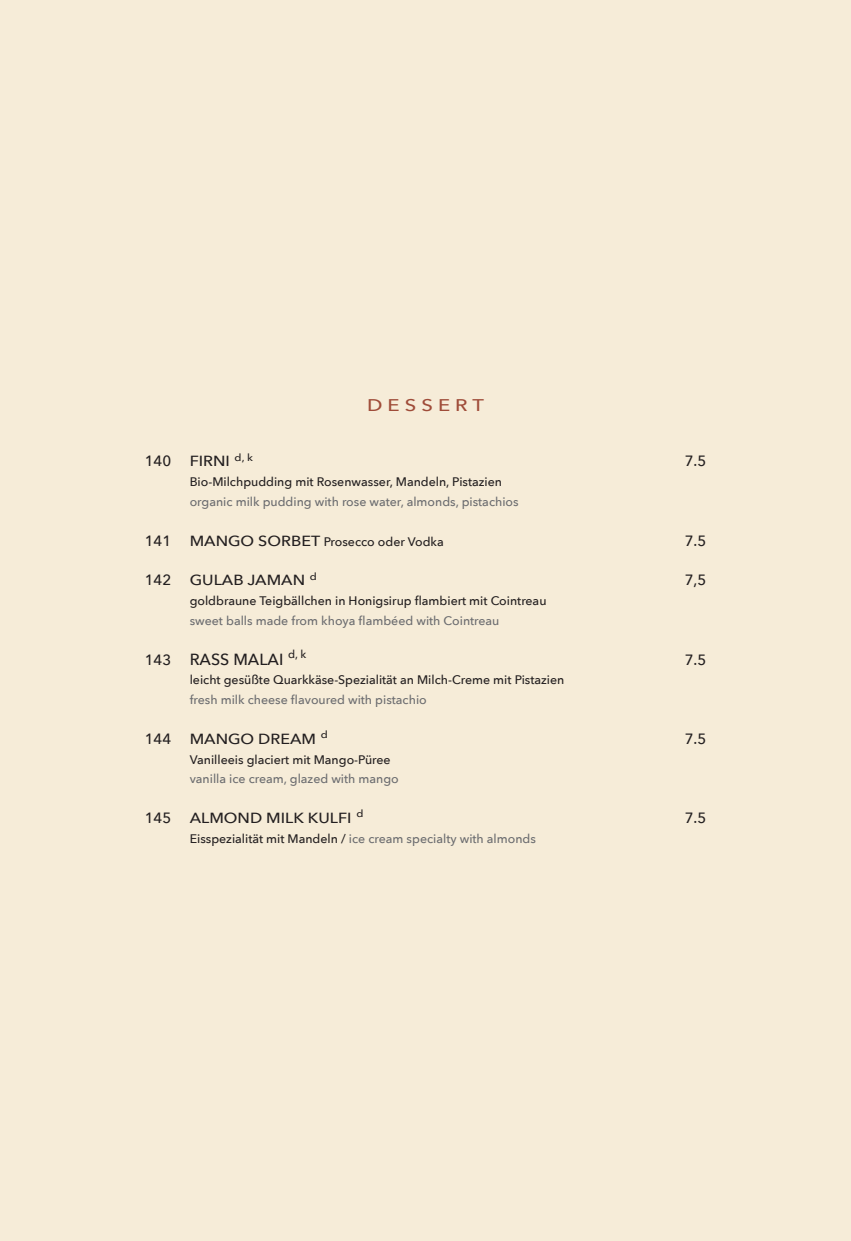
<style>
.page{position:relative;width:851px;height:1241px;background:#fff}
.page>*{position:absolute;margin:0;border:0;box-sizing:border-box;transform-origin:0 0}
.t1{font:500 16.88px "Avenir Next";color:#9f4c39;scale:1.2 1}
.t2{font:500 16.12px "Avenir Next";color:#231f20}
.t3{font:500 14.88px "Avenir Next";color:#231f20}
.t4{font:500 14.62px "Avenir Next";color:#231f20;scale:1.1 1}
.t5{font:500 12.38px/19.8px "Avenir Next";color:#231f20}
.t6{font:500 12.38px "Avenir Next";color:#6c6d70}
.s1{font-size:14.88px}
.s2{font-size:14.62px}
.s3{color:#6c6d70}
.s4{color:#231f20}
</style>
<div class="page">
<div style="left:0;top:0;width:850px;height:1240px;background:#f6ecd8"></div>
<p class="t1" style="left:367px;top:390px;width:99px">D E S S E R T</p>
<p class="t4" style="left:145px;top:449px;width:100px"><span class="s1">140</span> FIRNI <sup>d,</sup> <sup>k</sup></p>
<p class="t3" style="left:684px;top:448px;width:23px">7.5</p>
<p class="t5" style="left:190px;top:471px;width:314px">Bio-Milchpudding mit Rosenwasser, Mandeln, Pistazien</p>
<p class="t6" style="left:190px;top:491px;width:330px">organic milk pudding with rose water, almonds, pistachios</p>
<p class="t5" style="left:145px;top:531px;width:300px"><span class="s1">141</span> <span class="s2">MANGO SORBET</span> Prosecco oder Vodka</p>
<p class="t3" style="left:684px;top:527px;width:23px">7.5</p>
<p class="t4" style="left:145px;top:567px;width:158px"><span class="s1">142</span> GULAB JAMAN <sup>d</sup></p>
<p class="t3" style="left:684px;top:567px;width:23px">7,5</p>
<p class="t5" style="left:190px;top:590px;width:358px">goldbraune Teigbällchen in Honigsirup flambiert mit Cointreau <span class="s3">sweet balls made from khoya flambéed with Cointreau</span></p>
<p class="t2" style="left:145px;top:645px;width:163px"><span class="s1">143</span> RASS MALAI <sup>d,</sup> <sup>k</sup></p>
<p class="t3" style="left:684px;top:646px;width:23px">7.5</p>
<p class="t5" style="left:190px;top:669px;width:376px">leicht gesüßte Quarkkäse-Spezialität an Milch-Creme mit Pistazien</p>
<p class="t6" style="left:190px;top:689px;width:238px">fresh milk cheese flavoured with pistachio</p>
<p class="t4" style="left:145px;top:726px;width:168px"><span class="s1">144</span> MANGO DREAM <sup>d</sup></p>
<p class="t3" style="left:684px;top:725px;width:23px">7.5</p>
<p class="t5" style="left:190px;top:748px;width:202px">Vanilleeis glaciert mit Mango-Püree</p>
<p class="t6" style="left:190px;top:768px;width:211px">vanilla ice cream, glazed with mango</p>
<p class="t4" style="left:145px;top:805px;width:200px"><span class="s1">145</span> ALMOND MILK KULFI <sup>d</sup></p>
<p class="t3" style="left:684px;top:805px;width:23px">7.5</p>
<p class="t6" style="left:190px;top:827px;width:348px"><span class="s4">Eisspezialität mit Mandeln /</span> ice cream specialty with almonds</p>
</div>
